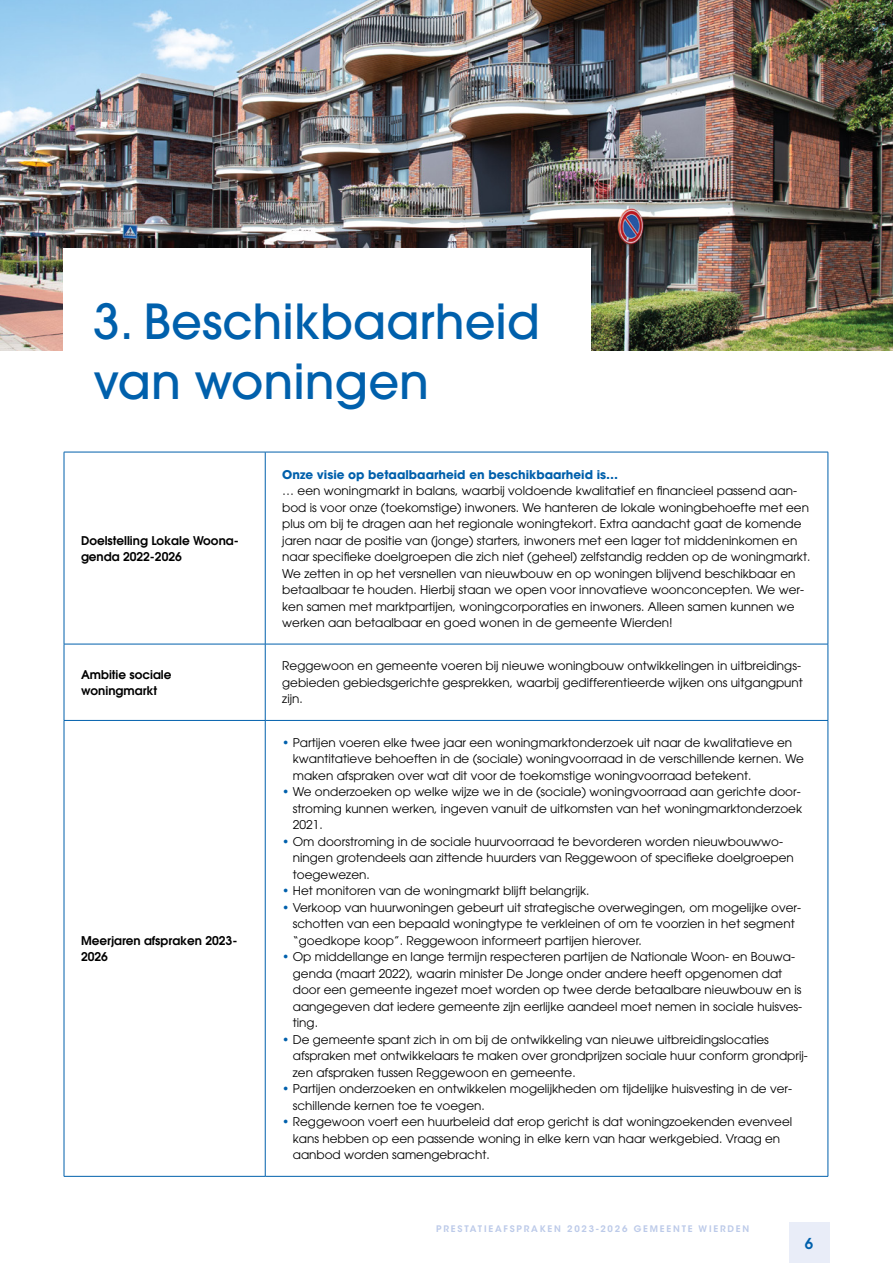
<style>
.page{position:relative;width:893px;height:1263px;background:#fff}
.page>*{position:absolute;margin:0;border:0;box-sizing:border-box;transform-origin:0 0}
.t1{font:500 48px/60px "Avant Garde";color:#0060ac}
.t2{font:600 15px "Avant Garde";color:#0060ac}
.t3{font:12px/16.5px "Avant Garde";color:#000}
.t4{font:600 12px/16.5px "Avant Garde";color:#000}
.t5{font:700 12px "Avant Garde";color:#0060ac}
.t6{font:600 9px "ITC Avant Garde Std";letter-spacing:.2em;color:#bccae9}
.s1{color:#0060ac}
</style>
<div class="page">
<div style="left:789px;top:1222px;width:40px;height:41px;background:#e9edf8"></div>
<img style="left:0;top:0;width:893px;height:350px">
<div style="left:64px;top:249px;width:527px;height:203px;background:#fff"></div>
<hr style="left:64px;top:452px;width:201px;height:1px;background:#0060ac">
<hr style="left:64px;top:452px;width:1px;height:192px;background:#0060ac">
<hr style="left:265px;top:452px;width:563px;height:1px;background:#0060ac">
<hr style="left:265px;top:452px;width:1px;height:192px;background:#0060ac">
<hr style="left:828px;top:452px;width:1px;height:192px;background:#0060ac">
<hr style="left:64px;top:644px;width:201px;height:1px;background:#0060ac">
<hr style="left:64px;top:644px;width:1px;height:76px;background:#0060ac">
<hr style="left:265px;top:644px;width:563px;height:1px;background:#0060ac">
<hr style="left:265px;top:644px;width:1px;height:76px;background:#0060ac">
<hr style="left:828px;top:644px;width:1px;height:76px;background:#0060ac">
<hr style="left:64px;top:720px;width:201px;height:1px;background:#0060ac">
<hr style="left:64px;top:721px;width:1px;height:455px;background:#0060ac">
<hr style="left:265px;top:720px;width:563px;height:1px;background:#0060ac">
<hr style="left:265px;top:721px;width:1px;height:455px;background:#0060ac">
<hr style="left:828px;top:721px;width:1px;height:455px;background:#0060ac">
<hr style="left:64px;top:1176px;width:201px;height:1px;background:#0060ac">
<hr style="left:265px;top:1176px;width:563px;height:1px;background:#0060ac">
<h1 class="t1" style="left:94px;top:292px;width:448px">3. Beschikbaarheid van woningen</h1>
<p class="t4" style="left:81px;top:532px;width:159px">Doelstelling Lokale Woona&shy;genda 2022-2026</p>
<p class="t5" style="left:282px;top:466px;width:337px">Onze visie op betaalbaarheid en beschikbaarheid is…</p>
<p class="t3" style="left:282px;top:482px;width:530px">… een woningmarkt in balans, waarbij voldoende kwalitatief en financieel passend aan&shy;bod is voor onze (toekomstige) inwoners. We hanteren de lokale woningbehoefte met een plus om bij te dragen aan het regionale woningtekort. Extra aandacht gaat de komende jaren naar de positie van (jonge) starters, inwoners met een lager tot middeninkomen en naar specifieke doelgroepen die zich niet (geheel) zelfstandig redden op de woningmarkt.<br>We zetten in op het versnellen van nieuwbouw en op woningen blijvend beschikbaar en betaalbaar te houden. Hierbij staan we open voor innovatieve woonconcepten. We wer&shy;ken samen met marktpartijen, woningcorporaties en inwoners. Alleen samen kunnen we werken aan betaalbaar en goed wonen in de gemeente Wierden!</p>
<p class="t4" style="left:81px;top:666px;width:92px">Ambitie sociale woningmarkt</p>
<p class="t3" style="left:282px;top:658px;width:522px">Reggewoon en gemeente voeren bij nieuwe woningbouw ontwikkelingen in uitbreidings&shy;gebieden gebiedsgerichte gesprekken, waarbij gedifferentieerde wijken ons uitgangpunt zijn.</p>
<p class="t4" style="left:81px;top:932px;width:158px">Meerjaren afspraken 2023-<br>2026</p>
<p class="t3" style="left:293px;top:734px;width:513px;text-indent:-11px"><span class="s1">•</span> Partijen voeren elke twee jaar een woningmarktonderzoek uit naar de kwalitatieve en kwantitatieve behoeften in de (sociale) woningvoorraad in de verschillende kernen. We maken afspraken over wat dit voor de toekomstige woningvoorraad betekent.</p>
<p class="t3" style="left:293px;top:784px;width:511px;text-align:justify;text-indent:-11px"><span class="s1">•</span> We onderzoeken op welke wijze we in de (sociale) woningvoorraad aan gerichte door&shy;stroming kunnen werken, ingeven vanuit de uitkomsten van het woningmarktonderzoek 2021.</p>
<p class="t3" style="left:293px;top:833px;width:502px;text-indent:-11px"><span class="s1">•</span> Om doorstroming in de sociale huurvoorraad te bevorderen worden nieuwbouwwo&shy;ningen grotendeels aan zittende huurders van Reggewoon of specifieke doelgroepen toegewezen.</p>
<p class="t3" style="left:282px;top:883px;width:309px"><span class="s1">•</span> Het monitoren van de woningmarkt blijft belangrijk.</p>
<p class="t3" style="left:293px;top:899px;width:510px;text-indent:-11px"><span class="s1">•</span> Verkoop van huurwoningen gebeurt uit strategische overwegingen, om mogelijke over&shy;schotten van een bepaald woningtype te verkleinen of om te voorzien in het segment “goedkope koop”. Reggewoon informeert partijen hierover.</p>
<p class="t3" style="left:293px;top:949px;width:511px;text-indent:-11px"><span class="s1">•</span> Op middellange en lange termijn respecteren partijen de Nationale Woon- en Bouwa&shy;genda (maart 2022), waarin minister De Jonge onder andere heeft opgenomen dat door een gemeente ingezet moet worden op twee derde betaalbare nieuwbouw en is aangegeven dat iedere gemeente zijn eerlijke aandeel moet nemen in sociale huisves&shy;ting.</p>
<p class="t3" style="left:293px;top:1031px;width:516px;text-indent:-11px"><span class="s1">•</span> De gemeente spant zich in om bij de ontwikkeling van nieuwe uitbreidingslocaties afspraken met ontwikkelaars te maken over grondprijzen sociale huur conform grondprij&shy;zen afspraken tussen Reggewoon en gemeente.</p>
<p class="t3" style="left:293px;top:1081px;width:501px;text-indent:-11px"><span class="s1">•</span> Partijen onderzoeken en ontwikkelen mogelijkheden om tijdelijke huisvesting in de ver&shy;schillende kernen toe te voegen.</p>
<p class="t3" style="left:293px;top:1114px;width:501px;text-indent:-11px"><span class="s1">•</span> Reggewoon voert een huurbeleid dat erop gericht is dat woningzoekenden evenveel kans hebben op een passende woning in elke kern van haar werkgebied. Vraag en aanbod worden samengebracht.</p>
<p class="t6" style="left:436px;top:1223px;width:314px">PRESTATIEAFSPRAKEN 2023-2026 GEMEENTE WIERDEN</p>
<p class="t2" style="left:805px;top:1233px;width:10px">6</p>
</div>
